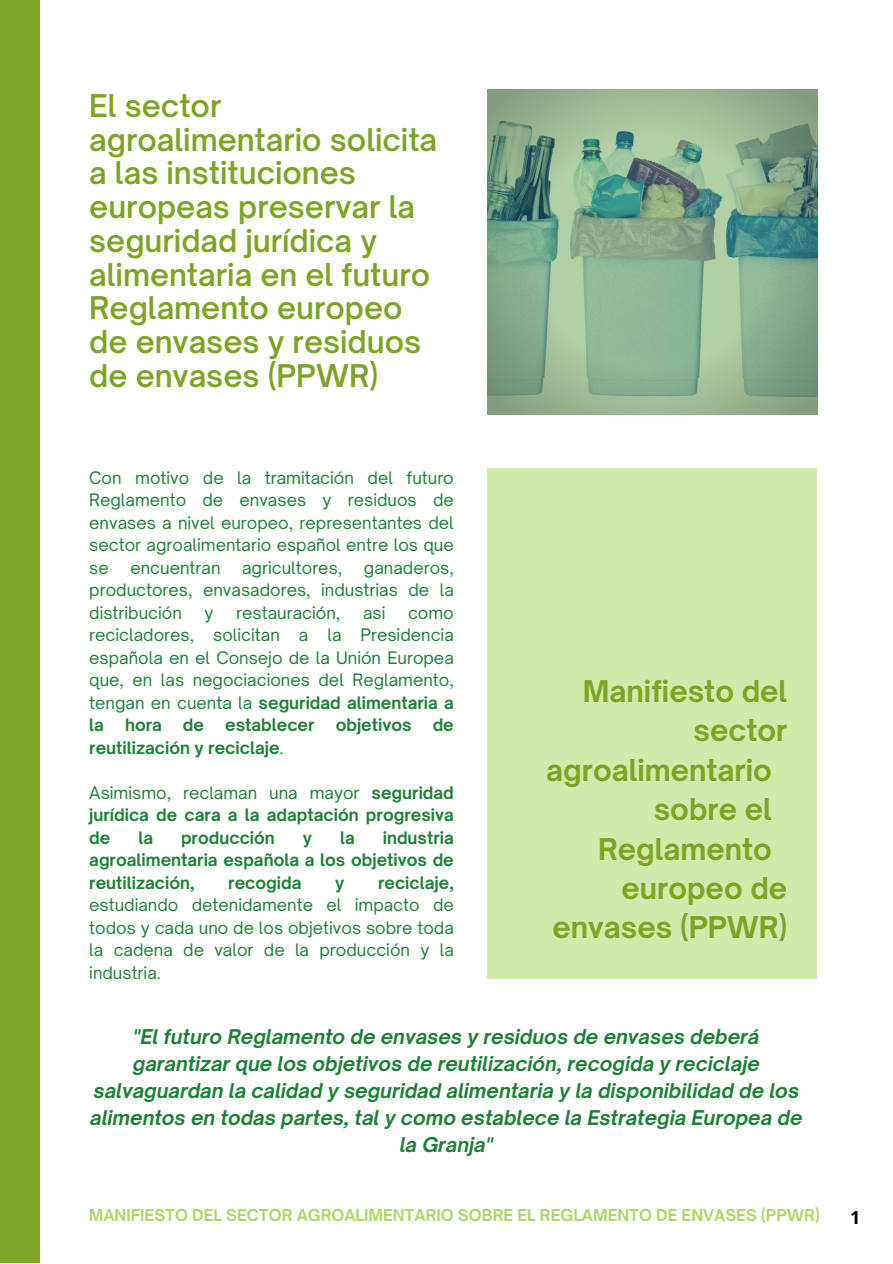
<style>
.page{position:relative;width:893px;height:1264px;background:#fff}
.page>*{position:absolute;margin:0;border:0;box-sizing:border-box;transform-origin:0 0}
.t1{font:600 30px/33.8px "Open Sauce One";color:#7da423}
.t2{font:700 28.65px "Open Sauce One";color:#7da423}
.t3{font:italic 700 19.5px/27px "Open Sauce One";color:#1d8238;text-align:center}
.t4{font:700 18px "Open Sans";color:#000}
.t5{font:16.5px/22.5px "Open Sauce One";color:#1d8238;text-align:justify}
.t6{font:700 16.5px/22.5px "Open Sauce One";color:#1d8238;text-align:justify}
.t7{font:700 15.75px "Open Sauce One";color:#aed768}
.s1{font-weight:700}
.s2{font-weight:400}
</style>
<div class="page">
<div style="left:487px;top:468px;width:330px;height:511px;background:#d2e9ac"></div>
<div style="left:0;top:0;width:39px;height:1262px;background:#7da423"></div>
<svg style="left:487px;top:89px;width:330px;height:325px;background:#86ac8e"></svg>
<p class="t1" style="left:89px;top:89px;width:349px">El sector agroalimentario solicita a las instituciones europeas preservar la seguridad jurídica y alimentaria en el futuro<br>Reglamento europeo de envases y residuos de envases (PPWR)</p>
<p class="t5" style="left:89px;top:466px;width:366px">Con motivo de la tramitación del futuro Reglamento de envases y residuos de envases a nivel europeo, representantes del sector agroalimentario español entre los que se</p>
<p class="t5" style="left:130px;top:556px;width:92px">encuentran</p>
<p class="t5" style="left:242px;top:556px;width:102px">agricultores,</p>
<p class="t5" style="left:89px;top:556px;width:366px;text-indent:274px">ganaderos, productores, envasadores, industrias de la distribución</p>
<p class="t5" style="left:204px;top:601px;width:11px">y</p>
<p class="t5" style="left:236px;top:601px;width:106px">restauración,</p>
<p class="t5" style="left:363px;top:601px;width:24px">asi</p>
<p class="t5" style="left:89px;top:601px;width:366px;text-indent:319px">como recicladores, solicitan a la Presidencia española en el Consejo de la Unión Europea que, en las negociaciones del Reglamento, tengan en cuenta la <span class="s1">seguridad alimentaria a la</span></p>
<p class="t6" style="left:125px;top:713px;width:38px">hora</p>
<p class="t6" style="left:183px;top:713px;width:23px">de</p>
<p class="t6" style="left:225px;top:713px;width:91px">establecer</p>
<p class="t6" style="left:335px;top:713px;width:77px">objetivos</p>
<p class="t6" style="left:432px;top:713px;width:23px">de</p>
<p class="t6" style="left:89px;top:736px;width:196px">reutilización y reciclaje<span class="s2">.</span></p>
<p class="t6" style="left:89px;top:781px;width:366px"><span class="s2">Asimismo, reclaman una mayor</span> seguridad jurídica de cara a la adaptación progresiva de</p>
<p class="t6" style="left:89px;top:826px;width:366px;text-indent:293px">industria agroalimentaria española a los objetivos de reutilización,</p>
<p class="t6" style="left:138px;top:826px;width:16px">la</p>
<p class="t6" style="left:181px;top:826px;width:95px">producción</p>
<p class="t6" style="left:303px;top:826px;width:11px">y</p>
<p class="t6" style="left:340px;top:826px;width:16px">la</p>
<p class="t5" style="left:89px;top:871px;width:366px;text-indent:289px"><span class="s1">reciclaje, </span>estudiando detenidamente el impacto de todos y cada uno de los objetivos sobre toda la cadena de valor de la producción y la industria.</p>
<p class="t6" style="left:228px;top:871px;width:75px">recogida</p>
<p class="t6" style="left:335px;top:871px;width:11px">y</p>
<p class="t2" style="left:583px;top:673px;width:206px">Manifiesto del</p>
<p class="t2" style="left:693px;top:712px;width:95px">sector</p>
<p class="t2" style="left:546px;top:752px;width:227px">agroalimentario</p>
<p class="t2" style="left:653px;top:791px;width:120px">sobre el</p>
<p class="t2" style="left:598px;top:831px;width:175px">Reglamento</p>
<p class="t2" style="left:621px;top:870px;width:167px">europeo de</p>
<p class="t2" style="left:552px;top:909px;width:236px">envases (PPWR)</p>
<p class="t3" style="left:90px;top:1023px;width:713px">"El futuro Reglamento de envases y residuos de envases deberá garantizar que los objetivos de reutilización, recogida y reciclaje salvaguardan la calidad y seguridad alimentaria y la disponibilidad de los alimentos en todas partes, tal y como establece la Estrategia Europea de la Granja"</p>
<p class="t7" style="left:89px;top:1204px;width:732px">MANIFIESTO DEL SECTOR AGROALIMENTARIO SOBRE EL REGLAMENTO DE ENVASES (PPWR)</p>
<p class="t4" style="left:850px;top:1204px;width:12px">1</p>
</div>
